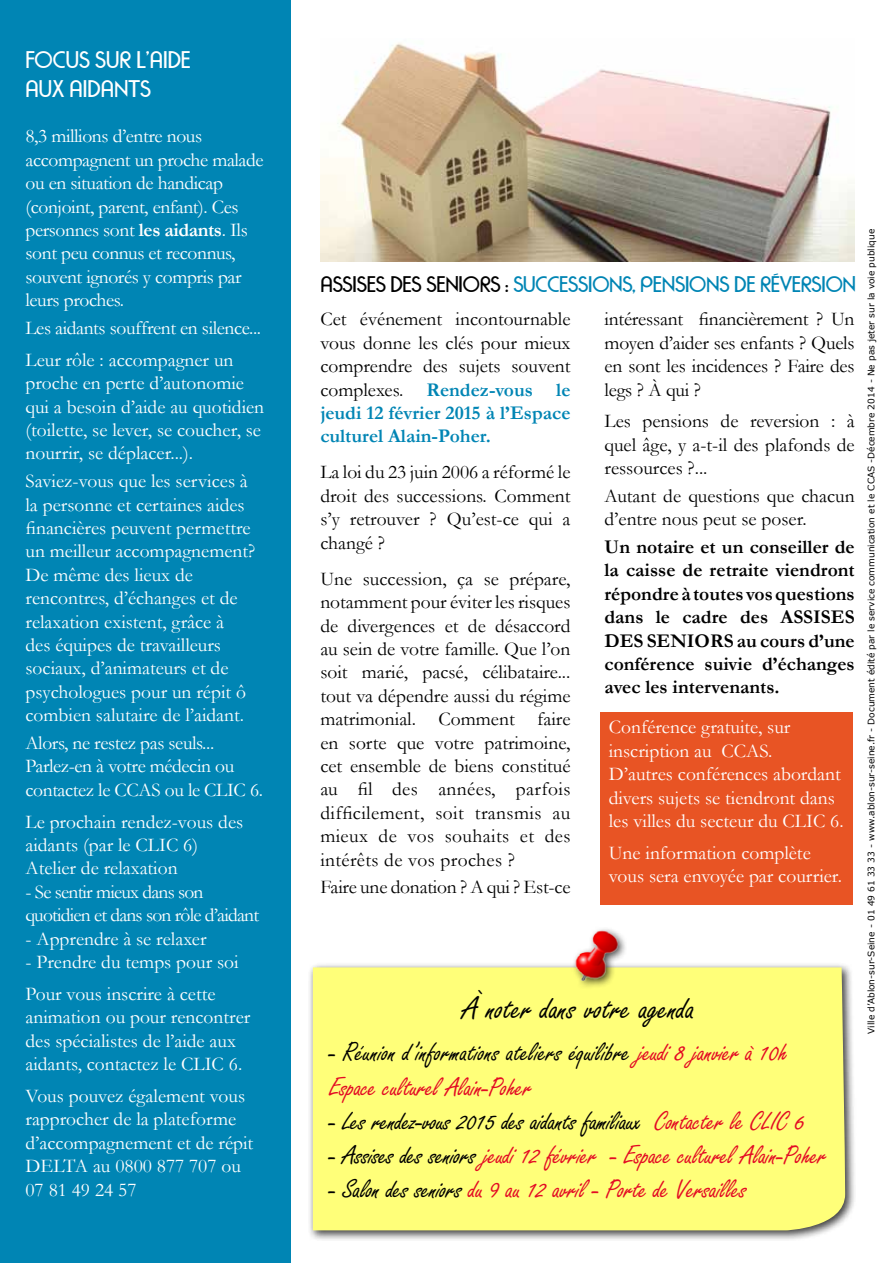
<style>
.page{position:relative;width:893px;height:1263px;background:#fff}
.page>*{position:absolute;margin:0;border:0;box-sizing:border-box;transform-origin:0 0}
.t1{font:34.5px "Freestyle Script";color:#000}
.t2{font:28.5px/34.2px "Freestyle Script";letter-spacing:-.01em;color:#e30b24}
.t3{font:28.5px "Freestyle Script";letter-spacing:-.01em;color:#000}
.t4{font:24px/28.8px "Rondalo";color:#fff}
.t5{font:22.5px "Rondalo";letter-spacing:-.01em;color:#0085b4}
.t6{font:19.5px/23.4px "Garamond";color:#fff}
.t7{font:19.5px/23.4px "Garamond";color:#000;text-align:justify}
.t8{font:19.5px/23.4px "Garamond";letter-spacing:-.02em;color:#fff}
.t9{font:700 19.5px/23.4px "Garamond";color:#000;text-align:justify}
.t10{font:19.5px/23.4px "Garamond";letter-spacing:-.04em;color:#fff}
.t11{font:9px "Verdana";color:#000}
.s1{font-weight:700}
.s2{color:#000}
.s3{font-weight:700;color:#0085b4}
.s4{color:#e30b24}
</style>
<div class="page">
<div style="left:0;top:0;width:291px;height:1263px;background:#0085b4"></div>
<div style="left:600px;top:712px;width:253px;height:193px;background:#e85424"></div>
<img style="left:320px;top:43px;width:535px;height:218px">
<div style="left:308px;top:962px;width:548px;height:279px;background:#000;opacity:.75"></div>
<div style="left:313px;top:967px;width:532px;height:263px;background:#ffff79"></div>
<div style="left:571px;top:925px;width:57px;height:65px;background:#000;opacity:.75"></div>
<img style="left:572px;top:928px;width:48px;height:53px">
<p class="t4" style="left:26px;top:47px;width:167px">FOCUS SUR L’AIDE<br>AUX AIDANTS</p>
<p class="t8" style="left:26px;top:124px;width:240px">8,3 millions d’entre nous accompagnent un proche malade ou en situation de handicap (conjoint, parent, enfant). Ces personnes sont <span class="s1">les aidants</span>. Ils sont peu connus et reconnus, souvent ignorés y compris par leurs proches.</p>
<p class="t8" style="left:26px;top:311px;width:237px;line-height:32px">Les aidants souffrent en silence...<br>Leur rôle : accompagner un</p>
<p class="t6" style="left:26px;top:371px;width:240px">proche en perte d’autonomie qui a besoin d’aide au quotidien (toilette, se lever, se coucher, se nourrir, se déplacer...).</p>
<p class="t6" style="left:26px;top:469px;width:231px">Saviez-vous que les services à la personne et certaines aides financières peuvent permettre un meilleur accompagnement?<br>De même des lieux de rencontres, d’échanges et de relaxation existent, grâce à<br>des équipes de travailleurs sociaux, d’animateurs et de psychologues pour un répit ô combien salutaire de l’aidant.</p>
<p class="t8" style="left:26px;top:730px;width:239px">Alors, ne restez pas seuls...<br>Parlez-en à votre médecin ou contactez le CCAS ou le CLIC 6.</p>
<p class="t6" style="left:26px;top:809px;width:219px">Le prochain rendez-vous des aidants (par le CLIC 6)<br>Atelier de relaxation</p>
<p class="t10" style="left:26px;top:879px;width:235px">- Se sentir mieux dans son quotidien et dans son rôle d’aidant</p>
<p class="t6" style="left:26px;top:926px;width:183px">- Apprendre à se relaxer</p>
<p class="t6" style="left:26px;top:945px;width:215px;line-height:32px">- Prendre du temps pour soi<br>Pour vous inscrire à cette</p>
<p class="t6" style="left:26px;top:1005px;width:226px">animation ou pour rencontrer des spécialistes de l’aide aux aidants, contactez le CLIC 6.</p>
<p class="t6" style="left:26px;top:1083px;width:229px">Vous pouvez également vous rapprocher de la plateforme d’accompagnement et de répit<br>DELTA au 0800 877 707 ou<br>07 81 49 24 57</p>
<p class="t5" style="left:320px;top:272px;width:537px"><span class="s2">ASSISES DES SENIORS :</span> SUCCESSIONS, PENSIONS DE RÉVERSION</p>
<p class="t7" style="left:320px;top:307px;width:252px">Cet événement incontournable vous donne les clés pour mieux comprendre des sujets souvent complexes. <span class="s3">Rendez-vous le jeudi 12 février 2015 à l’Espace culturel Alain-Poher.</span></p>
<p class="t7" style="left:320px;top:460px;width:252px">La loi du 23 juin 2006 a réformé le droit des successions. Comment s’y retrouver ? Qu’est-ce qui a changé ?</p>
<p class="t7" style="left:320px;top:566px;width:252px">Une succession, ça se prépare, notamment pour éviter les risques de divergences et de désaccord au sein de votre famille. Que l’on soit marié, pacsé, célibataire... tout va dépendre aussi du régime matrimonial. Comment faire en sorte que votre patrimoine, cet ensemble de biens constitué au fil des années, parfois difficilement, soit transmis au mieux de vos souhaits et des intérêts de vos proches ?</p>
<p class="t7" style="left:320px;top:875px;width:252px">Faire une donation ? A qui ? Est-ce</p>
<p class="t7" style="left:604px;top:307px;width:252px">intéressant financièrement ? Un moyen d’aider ses enfants ? Quels en sont les incidences ? Faire des legs ? À qui ?</p>
<p class="t7" style="left:604px;top:409px;width:252px">Les pensions de reversion : à quel âge, y a-t-il des plafonds de ressources ?...</p>
<p class="t7" style="left:604px;top:484px;width:252px">Autant de questions que chacun d’entre nous peut se poser.</p>
<p class="t9" style="left:604px;top:535px;width:252px">Un notaire et un conseiller de la caisse de retraite viendront répondre à toutes vos questions dans le cadre des ASSISES DES SENIORS au cours d’une conférence suivie d’échanges avec les intervenants.</p>
<p class="t6" style="left:609px;top:715px;width:236px">Conférence gratuite, sur inscription au CCAS.<br>D’autres conférences abordant divers sujets se tiendront dans les villes du secteur du CLIC 6.</p>
<p class="t6" style="left:609px;top:840px;width:235px">Une information complète vous sera envoyée par courrier.</p>
<h1 class="t1" style="left:463px;top:989px;width:234px">À noter dans votre agenda</h1>
<h2 class="t2" style="left:329px;top:1037px;width:460px"><span class="s2">- Réunion d’informations ateliers équilibre</span> jeudi 8 janvier à 10h<br>Espace culturel Alain-Poher</h2>
<h2 class="t3" style="left:329px;top:1105px;width:477px">- Les rendez-vous 2015 des aidants familiaux <span class="s4">Contacter le CLIC 6</span></h2>
<h2 class="t2" style="left:329px;top:1139px;width:499px"><span class="s2">- Assises des seniors</span> jeudi 12 février - Espace culturel Alain-Poher</h2>
<h2 class="t2" style="left:329px;top:1173px;width:419px"><span class="s2">- Salon des seniors</span> du 9 au 12 avril - Porte de Versailles</h2>
<p class="t11" style="left:865px;top:1034px;width:806px;rotate:-90deg">Ville d’Ablon-sur-Seine - 01 49 61 33 33 - www.ablon-sur-seine.fr - Document édité par le service communication et le CCAS -Décembre 2014 - Ne pas jeter sur la voie publique</p>
</div>
